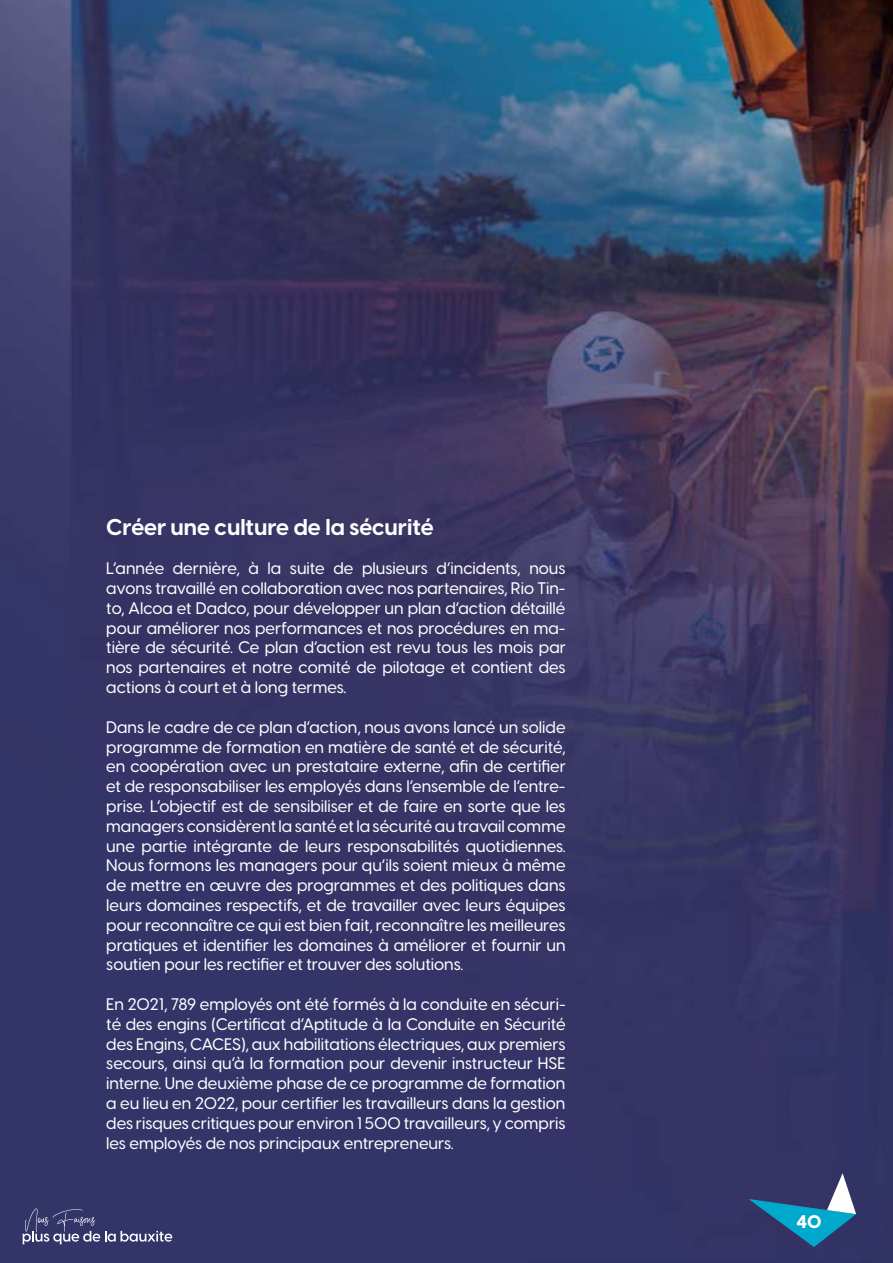
<style>
.page{position:relative;width:893px;height:1263px;background:#fff}
.page>*{position:absolute;margin:0;border:0;box-sizing:border-box;transform-origin:0 0}
.t1{font:700 22.5px "Visby CF";color:#fff}
.t2{font:800 18px "Visby CF";color:#fff}
.t3{font:500 16.5px/19.8px "Visby CF";color:#fff;text-align:justify}
</style>
<div class="page">
<img style="left:0;top:0;width:893px;height:1263px">
<svg style="left:748px;top:1172px;width:121px;height:75px;background:#345a86"></svg>
<svg style="left:23px;top:1208px;width:150px;height:38px;background:#4c4d7a"></svg>
<h1 class="t1" style="left:106px;top:512px;width:329px">Créer une culture de la sécurité</h1>
<p class="t3" style="left:106px;top:558px;width:461px">L’année dernière, à la suite de plusieurs d’incidents, nous avons travaillé en collaboration avec nos partenaires, Rio Tin&shy;to, Alcoa et Dadco, pour développer un plan d’action détaillé pour améliorer nos performances et nos procédures en ma&shy;tière de sécurité. Ce plan d’action est revu tous les mois par nos partenaires et notre comité de pilotage et contient des actions à court et à long termes.</p>
<p class="t3" style="left:106px;top:717px;width:461px">Dans le cadre de ce plan d’action, nous avons lancé un solide programme de formation en matière de santé et de sécurité, en coopération avec un prestataire externe, afin de certifier et de responsabiliser les employés dans l’ensemble de l’entre&shy;prise. L’objectif est de sensibiliser et de faire en sorte que les managers considèrent la santé et la sécurité au travail comme une partie intégrante de leurs responsabilités quotidiennes.<br>Nous formons les managers pour qu’ils soient mieux à même de mettre en œuvre des programmes et des politiques dans leurs domaines respectifs, et de travailler avec leurs équipes pour reconnaître ce qui est bien fait, reconnaître les meilleures pratiques et identifier les domaines à améliorer et fournir un soutien pour les rectifier et trouver des solutions.</p>
<p class="t3" style="left:106px;top:994px;width:461px">En 2021, 789 employés ont été formés à la conduite en sécuri&shy;té des engins (Certificat d’Aptitude à la Conduite en Sécurité des Engins, CACES), aux habilitations électriques, aux premiers secours, ainsi qu’à la formation pour devenir instructeur HSE interne. Une deuxième phase de ce programme de formation a eu lieu en 2022, pour certifier les travailleurs dans la gestion des risques critiques pour environ 1 500 travailleurs, y compris les employés de nos principaux entrepreneurs.</p>
<p class="t2" style="left:797px;top:1211px;width:49px">4040</p>
</div>
